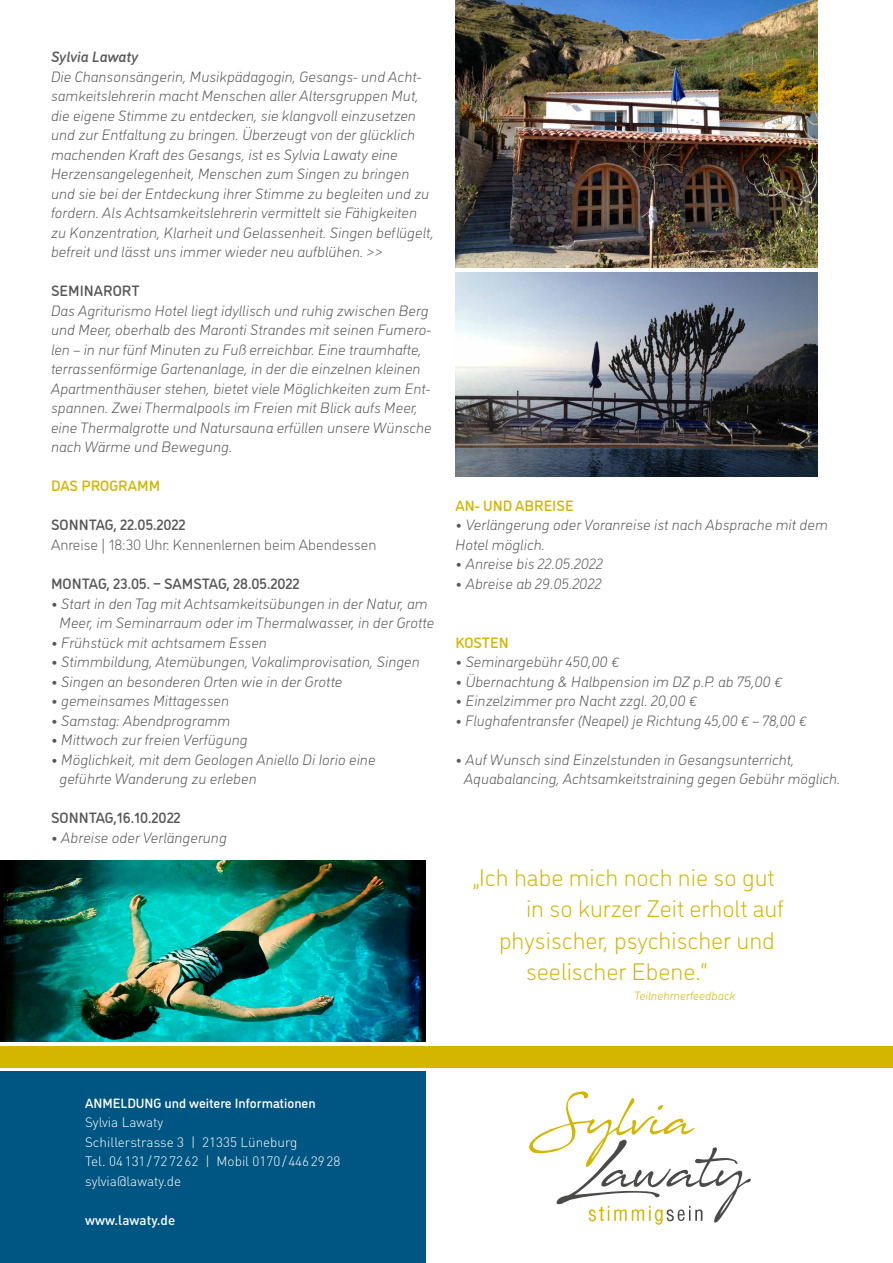
<style>
.page{position:relative;width:893px;height:1263px;background:#fff}
.page>*{position:absolute;margin:0;border:0;box-sizing:border-box;transform-origin:0 0}
.t1{font:300 24px "DI Nosaur";color:#d4b500}
.t2{font:italic 300 15px/19.5px "DI Nosaur";color:#575756}
.t3{font:500 15px "DI Nosaur";color:#575756}
.t4{font:300 15px "DI Nosaur";color:#575756}
.t5{font:500 15px "DI Nosaur";color:#d4b500}
.t6{font:italic 500 15px "DI Nosaur";color:#575756}
.t7{font:300 13.5px/19.5px "DIN";color:#fff}
.t8{font:500 13.5px "DI Nosaur";color:#fff}
.t9{font:500 13.5px "DIN";color:#fff}
.t10{font:italic 300 12px "DI Nosaur";color:#d4b500}
.s1{font-weight:500;font-style:normal}
</style>
<div class="page">
<div style="left:0;top:1046px;width:893px;height:21px;background:#d4b500"></div>
<div style="left:0;top:1071px;width:425px;height:192px;background:#005682"></div>
<svg style="left:529px;top:1091px;width:222px;height:134px"></svg>
<img style="left:456px;top:272px;width:361px;height:204px">
<img style="left:0;top:860px;width:425px;height:182px">
<img style="left:456px;top:0;width:361px;height:268px">
<p class="t6" style="left:51px;top:46px;width:89px">Sylvia Lawaty</p>
<p class="t2" style="left:51px;top:66px;width:384px">Die Chansonsängerin, Musikpädagogin, Gesangs- und Acht&shy;samkeitslehrerin macht Menschen aller Altersgruppen Mut, die eigene Stimme zu entdecken, sie klangvoll einzusetzen und zur Entfaltung zu bringen. Überzeugt von der glücklich machenden Kraft des Gesangs, ist es Sylvia Lawaty eine Herzensangelegenheit, Menschen zum Singen zu bringen und sie bei der Entdeckung ihrer Stimme zu begleiten und zu fordern. Als Achtsamkeitslehrerin vermittelt sie Fähigkeiten zu Konzentration, Klarheit und Gelassenheit. Singen beflügelt, befreit und lässt uns immer wieder neu aufblühen. &gt;&gt;</p>
<p class="t3" style="left:51px;top:280px;width:90px">SEMINARORT</p>
<p class="t2" style="left:51px;top:300px;width:382px">Das Agriturismo Hotel liegt idyllisch und ruhig zwischen Berg und Meer, oberhalb des Maronti Strandes mit seinen Fumero&shy;len – in nur fünf Minuten zu Fuß erreichbar. Eine traumhafte, terrassenförmige Gartenanlage, in der die einzelnen kleinen Apartmenthäuser stehen, bietet viele Möglichkeiten zum Ent&shy;spannen. Zwei Thermalpools im Freien mit Blick aufs Meer, eine Thermalgrotte und Natursauna erfüllen unsere Wünsche nach Wärme und Bewegung.</p>
<p class="t5" style="left:51px;top:475px;width:111px">DAS PROGRAMM</p>
<p class="t3" style="left:51px;top:514px;width:136px">SONNTAG, 22.05.2022</p>
<p class="t4" style="left:51px;top:534px;width:327px">Anreise | 18:30 Uhr: Kennenlernen beim Abendessen</p>
<p class="t3" style="left:51px;top:573px;width:250px">MONTAG, 23.05. – SAMSTAG, 28.05.2022</p>
<p class="t2" style="left:51px;top:592px;width:385px;text-align:center"><span class="s1">•</span> Start in den Tag mit Achtsamkeitsübungen in der Natur, am<br>Meer, im Seminarraum oder im Thermalwasser, in der Grotte</p>
<p class="t2" style="left:51px;top:631px;width:217px"><span class="s1">•</span> Frühstück mit achtsamem Essen</p>
<p class="t2" style="left:51px;top:651px;width:370px"><span class="s1">•</span> Stimmbildung, Atemübungen, Vokalimprovisation, Singen</p>
<p class="t2" style="left:51px;top:670px;width:293px"><span class="s1">•</span> Singen an besonderen Orten wie in der Grotte</p>
<p class="t2" style="left:51px;top:690px;width:180px"><span class="s1">•</span> gemeinsames Mittagessen</p>
<p class="t2" style="left:51px;top:709px;width:181px"><span class="s1">•</span> Samstag: Abendprogramm</p>
<p class="t2" style="left:51px;top:729px;width:198px"><span class="s1">•</span> Mittwoch zur freien Verfügung</p>
<p class="t2" style="left:60px;top:748px;width:318px;text-indent:-9px"><span class="s1">•</span> Möglichkeit, mit dem Geologen Aniello Di Iorio eine geführte Wanderung zu erleben</p>
<p class="t3" style="left:51px;top:807px;width:131px">SONNTAG,16.10.2022</p>
<p class="t2" style="left:51px;top:826px;width:177px"><span class="s1">•</span> Abreise oder Verlängerung</p>
<p class="t5" style="left:455px;top:495px;width:120px">AN- UND ABREISE</p>
<p class="t2" style="left:455px;top:514px;width:374px"><span class="s1">•</span> Verlängerung oder Voranreise ist nach Absprache mit dem<br>Hotel möglich.</p>
<p class="t2" style="left:455px;top:553px;width:149px"><span class="s1">•</span> Anreise bis 22.05.2022</p>
<p class="t2" style="left:455px;top:573px;width:148px"><span class="s1">•</span> Abreise ab 29.05.2022</p>
<p class="t5" style="left:455px;top:631px;width:55px">KOSTEN</p>
<p class="t2" style="left:455px;top:651px;width:166px"><span class="s1">•</span> Seminargebühr 450,00 €</p>
<p class="t2" style="left:455px;top:670px;width:329px"><span class="s1">•</span> Übernachtung &amp; Halbpension im DZ p.P. ab 75,00 €</p>
<p class="t2" style="left:455px;top:690px;width:243px"><span class="s1">•</span> Einzelzimmer pro Nacht zzgl. 20,00 €</p>
<p class="t2" style="left:455px;top:709px;width:353px"><span class="s1">•</span> Flughafentransfer (Neapel) je Richtung 45,00 € – 78,00 €</p>
<p class="t2" style="left:464px;top:748px;width:378px;text-indent:-9px"><span class="s1">•</span> Auf Wunsch sind Einzelstunden in Gesangsunterricht,<br>Aquabalancing, Achtsamkeitstraining gegen Gebühr möglich.</p>
<h1 class="t1" style="left:472px;top:860px;width:304px">„Ich habe mich noch nie so gut</h1>
<h1 class="t1" style="left:526px;top:892px;width:259px">in so kurzer Zeit erholt auf</h1>
<h1 class="t1" style="left:499px;top:923px;width:277px">physischer, psychischer und</h1>
<h1 class="t1" style="left:526px;top:955px;width:183px">seelischer Ebene.“</h1>
<p class="t10" style="left:634px;top:987px;width:103px">Teilnehmerfeedback</p>
<p class="t8" style="left:85px;top:1093px;width:232px">ANMELDUNG und weitere Informationen</p>
<p class="t7" style="left:85px;top:1112px;width:257px">Sylvia Lawaty<br>Schillerstrasse 3 | 21335 Lüneburg<br>Tel. 04131/727262 | Mobil 0170/4462928 sylvia@lawaty.de</p>
<p class="t9" style="left:85px;top:1211px;width:92px">www.lawaty.de</p>
</div>
